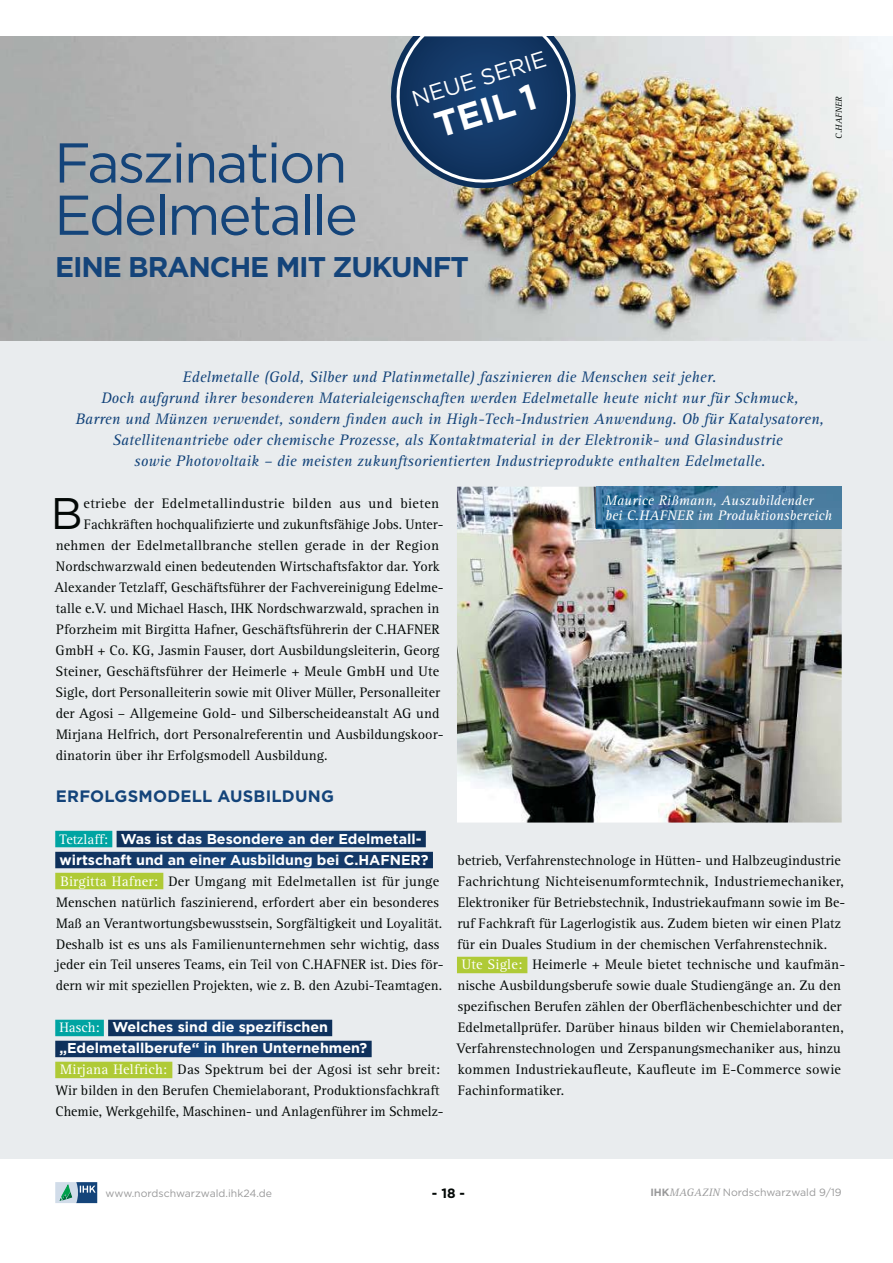
<style>
.page{position:relative;width:893px;height:1263px;background:#fff}
.page>*{position:absolute;margin:0;border:0;box-sizing:border-box;transform-origin:0 0}
.t1{font:55.95px/52.2px "Gotham";letter-spacing:-.04em;color:#14447a}
.t2{font:44.25px "Gotham";color:#030806}
.t3{font:700 36px "Gotham";color:#fff}
.t4{font:700 28.5px "Gotham";letter-spacing:-.04em;color:#14447a}
.t5{font:22.5px "Gotham";color:#fff}
.t6{font:700 16.5px "Gotham";letter-spacing:.015em;color:#14447a}
.t7{font:italic 15.75px/21px "Rotis Serif Std";letter-spacing:.005em;color:#14447a;text-align:center}
.t8{font:14.25px/21px "Rotis Serif Std";letter-spacing:.005em;color:#030806;text-align:center}
.t9{font:700 14.25px/21px "Gotham";color:#fff}
.t10{font:italic 14.25px/15px "Rotis Serif Std";letter-spacing:.005em;color:#fff}
.t11{font:14.25px "Rotis Serif Std";letter-spacing:.025em;color:#030806}
.t12{font:700 13.5px "Gotham";color:#030806}
.t13{font:10.5px "Gotham";color:#99999a}
.t14{font:italic 9px "Rotis Serif Std";color:#030806}
.s1{font-family:"Rotis Serif Std";font-weight:400}
.s2{color:#fff}
.s3{font-weight:700}
.s4{font-family:"Rotis Serif Std";font-style:italic;font-size:11.1px}
</style>
<div class="page">
<svg style="left:55px;top:1182px;width:42px;height:21px"></svg>
<div style="left:0;top:36px;width:893px;height:1122px;background:#e9ecee"></div>
<img style="left:0;top:36px;width:893px;height:304px">
<div style="left:55px;top:831px;width:57px;height:16px;background:#00a4a2"></div>
<svg style="left:117px;top:831px;width:309px;height:16px;background:#133a6a"></svg>
<svg style="left:55px;top:852px;width:378px;height:16px;background:#133a6a"></svg>
<div style="left:55px;top:873px;width:108px;height:16px;background:#afca36"></div>
<div style="left:55px;top:1020px;width:49px;height:16px;background:#00a4a2"></div>
<svg style="left:108px;top:1020px;width:224px;height:16px;background:#133a6a"></svg>
<svg style="left:55px;top:1041px;width:317px;height:16px;background:#143a6a"></svg>
<div style="left:55px;top:1062px;width:117px;height:16px;background:#afca36"></div>
<div style="left:457px;top:957px;width:70px;height:16px;background:#afca36"></div>
<img style="left:457px;top:487px;width:385px;height:336px">
<img style="left:596px;top:487px;width:246px;height:42px">
<svg style="left:384px;top:36px;width:199px;height:159px;background:#445b76"></svg>
<h1 class="t1" style="left:54px;top:137px;width:305px">Faszination<br>Edelmetalle</h1>
<h3 class="t5" style="left:409px;top:87px;width:141px;rotate:-17deg">NEUE SERIE</h3>
<h3 class="t3" style="left:432px;top:113px;width:106px;rotate:-17deg">TEIL 1</h3>
<h3 class="t4" style="left:55px;top:256px;width:415px">EINE BRANCHE MIT ZUKUNFT</h3>
<p class="t14" style="left:835px;top:139px;width:44px;rotate:-90deg">C.HAFNER</p>
<p class="t7" style="left:75px;top:367px;width:750px">Edelmetalle (Gold, Silber und Platinmetalle) faszinieren die Menschen seit jeher.<br>Doch aufgrund ihrer besonderen Materialeigenschaften werden Edelmetalle heute nicht nur für Schmuck,<br>Barren und Münzen verwendet, sondern finden auch in High-Tech-Industrien Anwendung. Ob für Katalysatoren, Satellitenantriebe oder chemische Prozesse, als Kontaktmaterial in der Elektronik- und Glasindustrie<br>sowie Photovoltaik – die meisten zukunftsorientierten Industrieprodukte enthalten Edelmetalle.</p>
<h2 class="t2" style="left:51px;top:488px;width:33px">B</h2>
<p class="t11" style="left:84px;top:498px;width:357px">etriebe der Edelmetallindustrie bilden aus und bieten</p>
<p class="t10" style="left:605px;top:494px;width:229px">Maurice Rißmann, Auszubildender bei C.HAFNER im Produktionsbereich</p>
<p class="t8" style="left:84px;top:515px;width:361px">Fachkräften hochqualifizierte und zukunftsfähige Jobs. Unter -</p>
<p class="t8" style="left:56px;top:536px;width:385px">nehmen der Edelmetallbranche stellen gerade in der Region</p>
<p class="t8" style="left:56px;top:557px;width:385px">Nordschwarzwald einen bedeutenden Wirtschaftsfaktor dar. York</p>
<p class="t8" style="left:54px;top:578px;width:391px">Alexander Tetzlaff, Geschäftsführer der Fachvereinigung Edelme-</p>
<p class="t8" style="left:56px;top:599px;width:385px">talle e.V. und Michael Hasch, IHK Nordschwarzwald, sprachen in</p>
<p class="t8" style="left:56px;top:620px;width:385px">Pforzheim mit Birgitta Hafner, Geschäftsführerin der C.HAFNER</p>
<p class="t8" style="left:56px;top:641px;width:385px">GmbH + Co. KG, Jasmin Fauser, dort Ausbildungsleiterin, Georg</p>
<p class="t8" style="left:55px;top:662px;width:385px">Steiner, Geschäftsführer der Heimerle + Meule GmbH und Ute</p>
<p class="t8" style="left:55px;top:683px;width:386px">Sigle, dort Personalleiterin sowie mit Oliver Müller, Personalleiter</p>
<p class="t8" style="left:56px;top:704px;width:385px">der Agosi – Allgemeine Gold- und Silberscheideanstalt AG und</p>
<p class="t8" style="left:56px;top:725px;width:389px">Mirjana Helfrich, dort Personalreferentin und Ausbildungskoor-</p>
<p class="t8" style="left:56px;top:746px;width:273px">dinatorin über ihr Erfolgsmodell Ausbildung.</p>
<p class="t6" style="left:56px;top:790px;width:280px">ERFOLGSMODELL AUSBILDUNG</p>
<p class="t9" style="left:59px;top:829px;width:371px"><span class="s1">Tetzlaff:</span> Was ist das Besondere an der Edelmetall&shy;wirtschaft und an einer Ausbildung bei C.HAFNER?</p>
<p class="t8" style="left:56px;top:872px;width:389px"><span class="s2">Birgitta Hafner:</span> Der Umgang mit Edelmetallen ist für junge Menschen natürlich faszinierend, erfordert aber ein besonderes Maß an Verantwortungsbewusstsein, Sorgfältigkeit und Loyalität.<br>Deshalb ist es uns als Familienunternehmen sehr wichtig, dass jeder ein Teil unseres Teams, ein Teil von C.HAFNER ist. Dies för&shy;dern wir mit speziellen Projekten, wie z. B. den Azubi-Teamtagen.</p>
<p class="t9" style="left:59px;top:1018px;width:309px"><span class="s1">Hasch:</span> Welches sind die spezifischen „Edelmetallberufe“ in Ihren Unternehmen?</p>
<p class="t8" style="left:55px;top:1061px;width:390px"><span class="s2">Mirjana Helfrich:</span> Das Spektrum bei der Agosi ist sehr breit:<br>Wir bilden in den Berufen Chemielaborant, Produktionsfachkraft<br>Chemie, Werkgehilfe, Maschinen- und Anlagenführer im Schmelz-</p>
<p class="t8" style="left:458px;top:851px;width:385px">betrieb, Verfahrenstechnologe in Hütten- und Halbzeugindustrie</p>
<p class="t8" style="left:458px;top:872px;width:388px">Fachrichtung Nichteisenumformtechnik, Industriemechaniker,</p>
<p class="t8" style="left:458px;top:893px;width:389px">Elektroniker für Betriebstechnik, Industriekaufmann sowie im Be-</p>
<p class="t8" style="left:457px;top:914px;width:385px">ruf Fachkraft für Lagerlogistik aus. Zudem bieten wir einen Platz</p>
<p class="t8" style="left:457px;top:935px;width:371px">für ein Duales Studium in der chemischen Verfahrenstechnik.</p>
<p class="t8" style="left:462px;top:956px;width:385px"><span class="s2">Ute Sigle:</span> Heimerle + Meule bietet technische und kaufmän-</p>
<p class="t8" style="left:457px;top:977px;width:385px">nische Ausbildungsberufe sowie duale Studiengänge an. Zu den</p>
<p class="t8" style="left:458px;top:998px;width:385px">spezifischen Berufen zählen der Oberflächenbeschichter und der</p>
<p class="t8" style="left:458px;top:1019px;width:388px">Edelmetallprüfer. Darüber hinaus bilden wir Chemielaboranten,</p>
<p class="t8" style="left:457px;top:1040px;width:386px">Verfahrenstechnologen und Zerspanungsmechaniker aus, hinzu</p>
<p class="t8" style="left:458px;top:1061px;width:385px">kommen Industriekaufleute, Kaufleute im E-Commerce sowie</p>
<p class="t8" style="left:458px;top:1082px;width:108px">Fachinformatiker.</p>
<p class="t13" style="left:106px;top:1187px;width:168px">www.nordschwarzwald.ihk24.de</p>
<p class="t12" style="left:432px;top:1188px;width:35px">- 18 -</p>
<p class="t13" style="left:650px;top:1186px;width:193px"><span class="s3">IHK</span><span class="s4">MAGAZIN</span> Nordschwarzwald 9/19</p>
</div>
